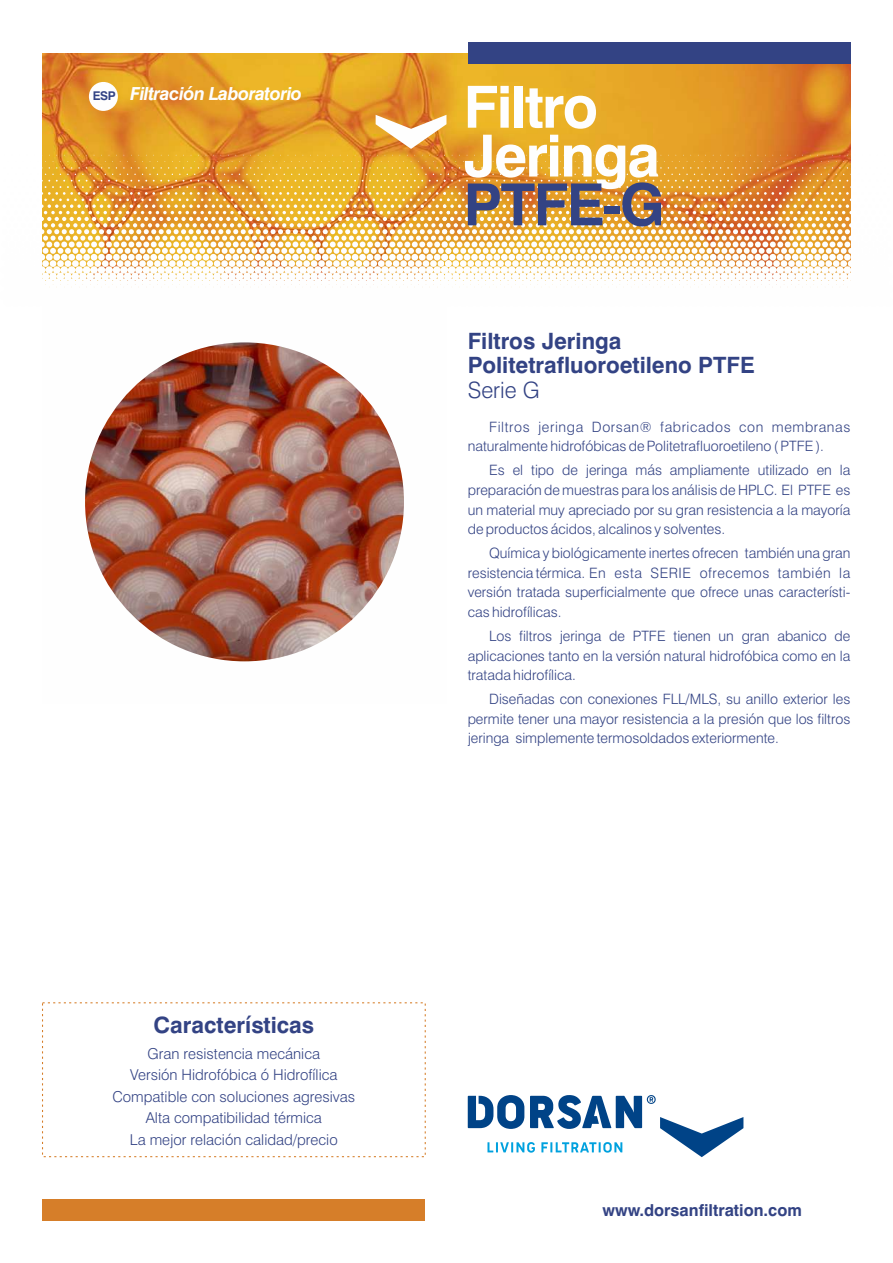
<style>
.page{position:relative;width:893px;height:1263px;background:#fff}
.page>*{position:absolute;margin:0;border:0;box-sizing:border-box;transform-origin:0 0}
.t1{font:700 58.2px/48.8px "Swiss 721 BT";letter-spacing:-.03em;color:#fefefe}
.t2{font:700 58.2px "Swiss 721 BT";color:#334384}
.t3{font:700 22.5px/24.3px "Swiss 721 BT";color:#334384}
.t4{font:300 22.5px "Swiss 721 BT";color:#334384}
.t5{font:italic 700 18px "Swiss 721 BT";letter-spacing:-.03em;color:#fefefe}
.t6{font:700 16.5px "Swiss 721 BT";color:#334384}
.t7{font:300 15px/21.6px "Swiss 721 BT";color:#334384;text-align:center}
.t8{font:300 14.25px/19.6px "Swiss 721 BT";color:#334384;text-align:justify}
.s1{font-style:normal;font-size:12px;color:#334384}
</style>
<div class="page">
<svg style="left:43px;top:53px;width:807px;height:102px;background:#e39a26"></svg>
<svg style="left:453px;top:155px;width:398px;height:133px"></svg>
<svg style="left:42px;top:155px;width:411px;height:133px"></svg>
<div style="left:43px;top:1199px;width:382px;height:21px;background:#d67e29"></div>
<div style="left:468px;top:43px;width:382px;height:21px;background:#334384"></div>
<img style="left:85px;top:342px;width:319px;height:320px">
<div style="left:89px;top:82px;width:29px;height:29px;background:#fefefe;border-radius:50%"></div>
<svg style="left:468px;top:1095px;width:275px;height:62px"></svg>
<svg style="left:376px;top:115px;width:70px;height:34px"></svg>
<p class="t5" style="left:93px;top:86px;width:211px"><span class="s1">ESP</span> Filtración Laboratorio</p>
<h2 class="t3" style="left:154px;top:1015px;width:162px">Características</h2>
<p class="t7" style="left:112px;top:1044px;width:244px">Gran resistencia mecánica<br>Versión Hidrofóbica ó Hidrofílica<br>Compatible con soluciones agresivas<br>Alta compatibilidad térmica<br>La mejor relación calidad/precio</p>
<h1 class="t1" style="left:463px;top:88px;width:198px">Filtro<br>Jeringa</h1>
<h1 class="t2" style="left:463px;top:181px;width:203px">PTFE-G</h1>
<h2 class="t3" style="left:468px;top:331px;width:289px">Filtros Jeringa<br>Politetrafluoroetileno PTFE</h2>
<h2 class="t4" style="left:468px;top:381px;width:73px">Serie G</h2>
<p class="t8" style="left:468px;top:418px;width:384px;text-indent:21px">Filtros jeringa Dorsan® fabricados con membranas naturalmente hidrofóbicas de Politetrafluoroetileno ( PTFE ).</p>
<p class="t8" style="left:468px;top:462px;width:384px;text-indent:21px">Es el tipo de jeringa más ampliamente utilizado en la preparación de muestras para los análisis de HPLC. El PTFE es un material muy apreciado por su gran resistencia a la mayoría de productos ácidos, alcalinos y solventes.</p>
<p class="t8" style="left:468px;top:545px;width:384px;text-indent:21px">Química y biológicamente inertes ofrecen también una gran resistencia térmica. En esta SERIE ofrecemos también la versión tratada superficialmente que ofrece unas característi&shy;cas hidrofílicas.</p>
<p class="t8" style="left:468px;top:627px;width:384px;text-indent:21px">Los filtros jeringa de PTFE tienen un gran abanico de aplicaciones tanto en la versión natural hidrofóbica como en la tratada hidrofílica.</p>
<p class="t8" style="left:468px;top:691px;width:384px;text-indent:21px">Diseñadas con conexiones FLL/MLS, su anillo exterior les permite tener una mayor resistencia a la presión que los filtros jeringa simplemente termosoldados exteriormente.</p>
<p class="t6" style="left:603px;top:1203px;width:201px">www.dorsanfiltration.com</p>
</div>
